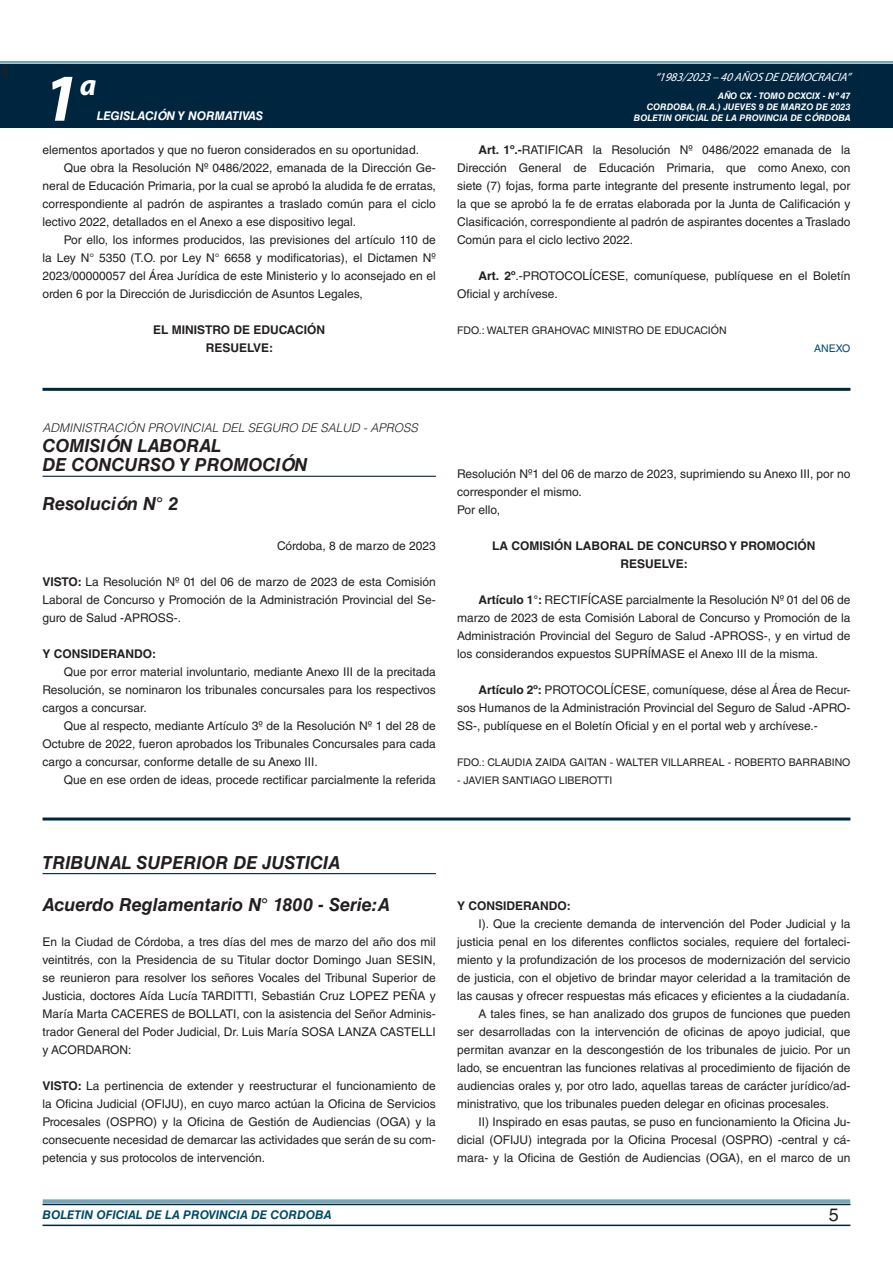
<style>
.page{position:relative;width:893px;height:1263px;background:#fff}
.page>*{position:absolute;margin:0;border:0;box-sizing:border-box;transform-origin:0 0}
.t1{font:italic 700 67.5px "Myriad Pro";color:#fff}
.t2{font:italic 700 30px "Myriad Pro";color:#fff}
.NOMBRE_DE_MINISTERIO{font:italic 700 18px "Helvetica LT Std";color:#231f20}
.t3{font:18px "Minion Pro";color:#231f20}
.t4{font:18px "Helvetica LT Std";color:#231f20}
.TEXTO_BASE{font:12px/18px "Helvetica LT Std";color:#231f20;text-align:justify}
.RESUELVE{font:700 12px "Helvetica LT Std";color:#231f20}
.TITULO_light{font:italic 300 12px "Helvetica LT Std";color:#231f20}
.t5{font:italic 700 12px "Helvetica LT Std";color:#004b6c}
.t6{font:italic 12px "Myriad Pro";color:#fff}
.TEXTO_BASE-2{font:700 12px "Helvetica LT Std";color:#231f20}
.t7{font:italic 700 12px "Helvetica LT Std";color:#fff}
.FECHA{font:12px "Helvetica LT Std";color:#231f20}
.FIRMA{font:10.5px "Helvetica LT Std";color:#231f20}
.ANEXO{font:10.5px "Helvetica LT Std";color:#004b6c}
.t8{font:italic 700 9px/10.8px "Helvetica LT Std";color:#fff;text-align:right}
.s1{font-weight:700}
</style>
<div class="page">
<div style="left:0;top:61px;width:893px;height:6px;background:#fff;opacity:.75"></div>
<div style="left:0;top:64px;width:893px;height:64px;background:#00263f"></div>
<hr style="left:43px;top:1224px;width:807px;height:2px;background:#00263f">
<div style="left:42px;top:1198px;width:809px;height:8px;background:#fff;opacity:.75"></div>
<hr style="left:43px;top:388px;width:807px;height:3px;background:#00263f">
<hr style="left:43px;top:476px;width:393px;height:1px;background:#00263f">
<hr style="left:43px;top:817px;width:807px;height:3px;background:#00263f">
<hr style="left:43px;top:873px;width:393px;height:1px;background:#00263f">
<h3 class="t3" style="left:0;top:59px;width:10px">4</h3>
<h1 class="t1" style="left:43px;top:54px;width:38px">1</h1>
<h2 class="t2" style="left:80px;top:66px;width:18px">a</h2>
<p class="t7" style="left:97px;top:109px;width:168px">LEGISLACIÓN Y NORMATIVAS</p>
<p class="TEXTO_BASE" style="left:43px;top:141px;width:378px">elementos aportados y que no fueron considerados en su oportunidad.</p>
<p class="TEXTO_BASE" style="left:43px;top:159px;width:395px;text-indent:21px">Que obra la Resolución Nº 0486/2022, emanada de la Dirección Ge&shy;neral de Educación Primaria, por la cual se aprobó la aludida fe de erratas, correspondiente al padrón de aspirantes a traslado común para el ciclo lectivo 2022, detallados en el Anexo a ese dispositivo legal.</p>
<p class="TEXTO_BASE" style="left:43px;top:231px;width:395px;text-indent:21px">Por ello, los informes producidos, las previsiones del artículo 110 de la Ley N° 5350 (T.O. por Ley N° 6658 y modificatorias), el Dictamen Nº 2023/00000057 del Área Jurídica de este Ministerio y lo aconsejado en el orden 6 por la Dirección de Jurisdicción de Asuntos Legales,</p>
<p class="RESUELVE" style="left:153px;top:322px;width:173px">EL MINISTRO DE EDUCACIÓN</p>
<p class="RESUELVE" style="left:206px;top:340px;width:69px">RESUELVE:</p>
<p class="t6" style="left:655px;top:70px;width:197px">“ 1983/2023 – 40 AÑOS DE DEMOCRACIA”</p>
<p class="t8" style="left:634px;top:91px;width:218px">AÑO CX - TOMO DCXCIX - Nº 47<br>CORDOBA, (R.A.) JUEVES 9 DE MARZO DE 2023<br>BOLETIN OFICIAL DE LA PROVINCIA DE CÓRDOBA</p>
<p class="TEXTO_BASE" style="left:457px;top:141px;width:395px;text-indent:21px"><span class="s1">Art. 1º.-</span>RATIFICAR la Resolución Nº 0486/2022 emanada de la Dirección General de Educación Primaria, que como Anexo, con siete (7) fojas, forma parte integrante del presente instrumento legal, por la que se aprobó la fe de erratas elaborada por la Junta de Calificación y Clasificación, correspondiente al padrón de aspirantes docentes a Traslado Común para el ciclo lectivo 2022.</p>
<p class="TEXTO_BASE" style="left:457px;top:267px;width:395px;text-indent:21px"><span class="s1">Art. 2º</span>.-PROTOCOLÍCESE, comuníquese, publíquese en el Boletín<br>Oficial y archívese.</p>
<p class="FIRMA" style="left:457px;top:324px;width:271px">FDO.: WALTER GRAHOVAC MINISTRO DE EDUCACIÓN</p>
<p class="ANEXO" style="left:814px;top:342px;width:38px">ANEXO</p>
<p class="TITULO_light" style="left:43px;top:421px;width:377px">ADMINISTRACIÓN PROVINCIAL DEL SEGURO DE SALUD - APROSS</p>
<p class="NOMBRE_DE_MINISTERIO" style="left:43px;top:435px;width:180px">COMISIÓN LABORAL</p>
<p class="NOMBRE_DE_MINISTERIO" style="left:43px;top:454px;width:266px">DE CONCURSO Y PROMOCIÓN</p>
<p class="NOMBRE_DE_MINISTERIO" style="left:43px;top:493px;width:137px">Resolución N° 2</p>
<p class="FECHA" style="left:277px;top:539px;width:160px">Córdoba, 8 de marzo de 2023</p>
<p class="TEXTO_BASE" style="left:43px;top:573px;width:395px"><span class="s1">VISTO:</span> La Resolución Nº 01 del 06 de marzo de 2023 de esta Comisión Laboral de Concurso y Promoción de la Administración Provincial del Se&shy;guro de Salud -APROSS-.</p>
<p class="TEXTO_BASE-2" style="left:43px;top:646px;width:115px">Y CONSIDERANDO:</p>
<p class="TEXTO_BASE" style="left:43px;top:663px;width:395px;text-indent:21px">Que por error material involuntario, mediante Anexo III de la precitada Resolución, se nominaron los tribunales concursales para los respectivos cargos a concursar.</p>
<p class="TEXTO_BASE" style="left:43px;top:717px;width:395px;text-indent:21px">Que al respecto, mediante Artículo 3º de la Resolución Nº 1 del 28 de Octubre de 2022, fueron aprobados los Tribunales Concursales para cada cargo a concursar, conforme detalle de su Anexo III.</p>
<p class="TEXTO_BASE" style="left:64px;top:771px;width:374px">Que en ese orden de ideas, procede rectificar parcialmente la referida</p>
<p class="TEXTO_BASE" style="left:457px;top:465px;width:395px">Resolución Nº1 del 06 de marzo de 2023, suprimiendo su Anexo III, por no corresponder el mismo.</p>
<p class="TEXTO_BASE" style="left:457px;top:501px;width:44px">Por ello,</p>
<p class="RESUELVE" style="left:492px;top:538px;width:325px">LA COMISIÓN LABORAL DE CONCURSO Y PROMOCIÓN</p>
<p class="RESUELVE" style="left:620px;top:556px;width:69px">RESUELVE:</p>
<p class="TEXTO_BASE" style="left:457px;top:591px;width:395px;text-indent:21px"><span class="s1">Artículo 1°:</span> RECTIFÍCASE parcialmente la Resolución Nº 01 del 06 de marzo de 2023 de esta Comisión Laboral de Concurso y Promoción de la Administración Provincial del Seguro de Salud -APROSS-, y en virtud de los considerandos expuestos SUPRÍMASE el Anexo III de la misma.</p>
<p class="TEXTO_BASE" style="left:457px;top:681px;width:395px;text-indent:21px"><span class="s1">Artículo 2º:</span> PROTOCOLÍCESE, comuníquese, dése al Área de Recur&shy;sos Humanos de la Administración Provincial del Seguro de Salud -APRO-SS-, publíquese en el Boletín Oficial y en el portal web y archívese.-</p>
<p class="FIRMA" style="left:457px;top:756px;width:395px">FDO.: CLAUDIA ZAIDA GAITAN - WALTER VILLARREAL - ROBERTO BARRABINO</p>
<p class="FIRMA" style="left:457px;top:774px;width:157px">- JAVIER SANTIAGO LIBEROTTI</p>
<p class="NOMBRE_DE_MINISTERIO" style="left:43px;top:851px;width:299px">TRIBUNAL SUPERIOR DE JUSTICIA</p>
<p class="NOMBRE_DE_MINISTERIO" style="left:43px;top:894px;width:349px">Acuerdo Reglamentario N° 1800 - Serie:A</p>
<p class="TEXTO_BASE" style="left:43px;top:933px;width:395px">En la Ciudad de Córdoba, a tres días del mes de marzo del año dos mil veintitrés, con la Presidencia de su Titular doctor Domingo Juan SESIN, se reunieron para resolver los señores Vocales del Tribunal Superior de Justicia, doctores Aída Lucía TARDITTI, Sebastián Cruz LOPEZ PEÑA y María Marta CACERES de BOLLATI, con la asistencia del Señor Adminis&shy;trador General del Poder Judicial, Dr. Luis María SOSA LANZA CASTELLI y ACORDARON:</p>
<p class="TEXTO_BASE" style="left:43px;top:1077px;width:395px"><span class="s1">VISTO:</span> La pertinencia de extender y reestructurar el funcionamiento de la Oficina Judicial (OFIJU), en cuyo marco actúan la Oficina de Servicios Procesales (OSPRO) y la Oficina de Gestión de Audiencias (OGA) y la consecuente necesidad de demarcar las actividades que serán de su com&shy;petencia y sus protocolos de intervención.</p>
<p class="TEXTO_BASE-2" style="left:457px;top:898px;width:115px">Y CONSIDERANDO:</p>
<p class="TEXTO_BASE" style="left:457px;top:915px;width:395px;text-indent:21px">I). Que la creciente demanda de intervención del Poder Judicial y la justicia penal en los diferentes conflictos sociales, requiere del fortaleci&shy;miento y la profundización de los procesos de modernización del servicio de justicia, con el objetivo de brindar mayor celeridad a la tramitación de las causas y ofrecer respuestas más eficaces y eficientes a la ciudadanía.</p>
<p class="TEXTO_BASE" style="left:457px;top:1005px;width:395px;text-indent:21px">A tales fines, se han analizado dos grupos de funciones que pueden ser desarrolladas con la intervención de oficinas de apoyo judicial, que permitan avanzar en la descongestión de los tribunales de juicio. Por un lado, se encuentran las funciones relativas al procedimiento de fijación de audiencias orales y, por otro lado, aquellas tareas de carácter jurídico/ad&shy;ministrativo, que los tribunales pueden delegar en oficinas procesales.</p>
<p class="TEXTO_BASE" style="left:457px;top:1113px;width:395px;text-indent:21px">II) Inspirado en esas pautas, se puso en funcionamiento la Oficina Ju&shy;dicial (OFIJU) integrada por la Oficina Procesal (OSPRO) -central y cá&shy;mara- y la Oficina de Gestión de Audiencias (OGA), en el marco de un</p>
<p class="t5" style="left:43px;top:1208px;width:290px">BOLETIN OFICIAL DE LA PROVINCIA DE CORDOBA</p>
<h3 class="t4" style="left:829px;top:1204px;width:12px">5</h3>
</div>
